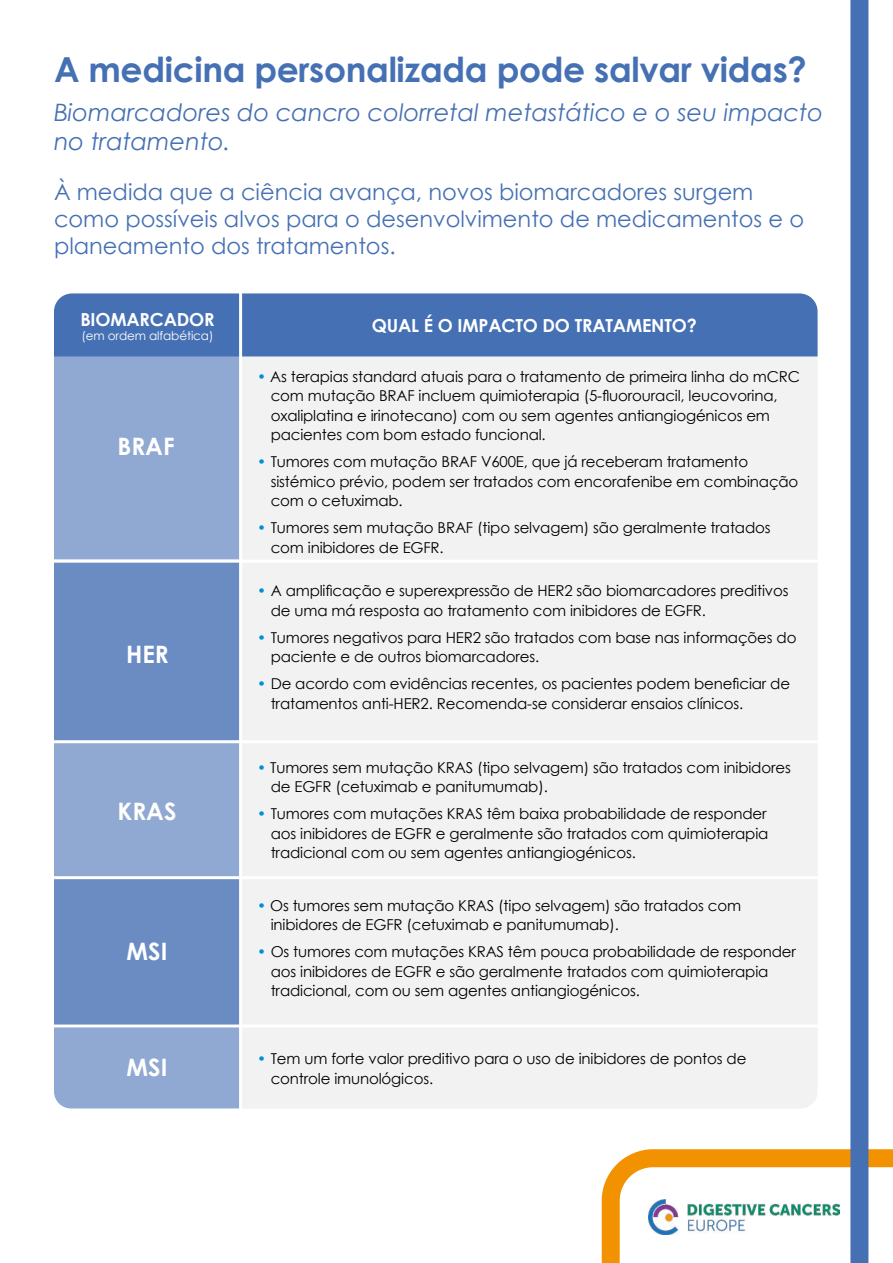
<style>
.page{position:relative;width:893px;height:1263px;background:#fff}
.page>*{position:absolute;margin:0;border:0;box-sizing:border-box;transform-origin:0 0}
.t1{font:700 34.5px "Century Gothic";letter-spacing:-.01em;color:#4570b4}
.t2{font:italic 24px/28.8px "Century Gothic";color:#4570b4}
.t3{font:700 24px "Century Gothic";color:#fff}
.t4{font:22.5px/27px "Century Gothic";color:#4570b4}
.t5{font:700 18px "Century Gothic";letter-spacing:-.01em;color:#fff}
.t6{font:15px/19.5px "Century Gothic";letter-spacing:-.01em;color:#000}
.t7{font:12px "Century Gothic";letter-spacing:-.01em;color:#fff}
.s1{color:#008fd6}
</style>
<div class="page">
<div style="left:242px;top:356px;width:576px;height:752px;background:#f2f2f2"></div>
<svg style="left:601px;top:1140px;width:292px;height:123px"></svg>
<div style="left:850px;top:0;width:18px;height:1263px;background:#4570b4"></div>
<img style="left:648px;top:1199px;width:191px;height:35px">
<div style="left:54px;top:356px;width:185px;height:204px;background:#8fa9d2"></div>
<div style="left:54px;top:562px;width:187px;height:180px;background:#6a8cc3"></div>
<div style="left:54px;top:879px;width:187px;height:149px;background:#6a8cc3"></div>
<div style="left:54px;top:742px;width:187px;height:137px;background:#8fa9d2"></div>
<div style="left:54px;top:1027px;width:185px;height:81px;background:#8fa9d2"></div>
<div style="left:54px;top:293px;width:764px;height:63px;background:#4570b4"></div>
<hr style="left:239px;top:285px;width:3px;height:855px;background:#fff">
<hr style="left:54px;top:560px;width:767px;height:3px;background:#fff">
<hr style="left:54px;top:740px;width:767px;height:3px;background:#fff">
<hr style="left:54px;top:876px;width:767px;height:3px;background:#fff">
<hr style="left:54px;top:1024px;width:767px;height:3px;background:#fff">
<h1 class="t1" style="left:54px;top:54px;width:754px">A medicina personalizada pode salvar vidas?</h1>
<h2 class="t2" style="left:54px;top:100px;width:771px">Biomarcadores do cancro colorretal metastático e o seu impacto no tratamento.</h2>
<h3 class="t4" style="left:54px;top:180px;width:752px">À medida que a ciência avança, novos biomarcadores surgem como possíveis alvos para o desenvolvimento de medicamentos e o planeamento dos tratamentos.</h3>
<p class="t5" style="left:80px;top:311px;width:136px">BIOMARCADOR</p>
<p class="t7" style="left:82px;top:331px;width:133px">(em ordem alfabética)</p>
<h2 class="t3" style="left:117px;top:435px;width:59px">BRAF</h2>
<h2 class="t3" style="left:126px;top:643px;width:44px">HER</h2>
<h2 class="t3" style="left:117px;top:800px;width:61px">KRAS</h2>
<h2 class="t3" style="left:127px;top:940px;width:42px">MSI</h2>
<h2 class="t3" style="left:127px;top:1056px;width:42px">MSI</h2>
<p class="t5" style="left:372px;top:317px;width:327px">QUAL É O IMPACTO DO TRATAMENTO?</p>
<p class="t6" style="left:271px;top:368px;width:531px;text-indent:-14px"><span class="s1">•</span> As terapias standard atuais para o tratamento de primeira linha do mCRC com mutação BRAF incluem quimioterapia (5-fluorouracil, leucovorina, oxaliplatina e irinotecano) com ou sem agentes antiangiogénicos em pacientes com bom estado funcional.</p>
<p class="t6" style="left:271px;top:453px;width:529px;text-indent:-14px"><span class="s1">•</span> Tumores com mutação BRAF V600E, que já receberam tratamento sistémico prévio, podem ser tratados com encorafenibe em combinação com o cetuximab.</p>
<p class="t6" style="left:271px;top:519px;width:501px;text-indent:-14px"><span class="s1">•</span> Tumores sem mutação BRAF (tipo selvagem) são geralmente tratados com inibidores de EGFR.</p>
<p class="t6" style="left:271px;top:581px;width:519px;text-indent:-14px"><span class="s1">•</span> A amplificação e superexpressão de HER2 são biomarcadores preditivos de uma má resposta ao tratamento com inibidores de EGFR.</p>
<p class="t6" style="left:271px;top:627px;width:527px;text-indent:-14px"><span class="s1">•</span> Tumores negativos para HER2 são tratados com base nas informações do paciente e de outros biomarcadores.</p>
<p class="t6" style="left:271px;top:674px;width:521px;text-indent:-14px"><span class="s1">•</span> De acordo com evidências recentes, os pacientes podem beneficiar de tratamentos anti-HER2. Recomenda-se considerar ensaios clínicos.</p>
<p class="t6" style="left:271px;top:759px;width:522px;text-indent:-13px"><span class="s1">•</span> Tumores sem mutação KRAS (tipo selvagem) são tratados com inibidores de EGFR (cetuximab e panitumumab).</p>
<p class="t6" style="left:271px;top:804px;width:499px;text-indent:-14px"><span class="s1">•</span> Tumores com mutações KRAS têm baixa probabilidade de responder aos inibidores de EGFR e geralmente são tratados com quimioterapia tradicional com ou sem agentes antiangiogénicos.</p>
<p class="t6" style="left:271px;top:897px;width:472px;text-indent:-14px"><span class="s1">•</span> Os tumores sem mutação KRAS (tipo selvagem) são tratados com inibidores de EGFR (cetuximab e panitumumab).</p>
<p class="t6" style="left:271px;top:942px;width:527px;text-indent:-14px"><span class="s1">•</span> Os tumores com mutações KRAS têm pouca probabilidade de responder aos inibidores de EGFR e são geralmente tratados com quimioterapia tradicional, com ou sem agentes antiangiogénicos.</p>
<p class="t6" style="left:271px;top:1050px;width:477px;text-indent:-14px"><span class="s1">•</span> Tem um forte valor preditivo para o uso de inibidores de pontos de controle imunológicos.</p>
</div>
